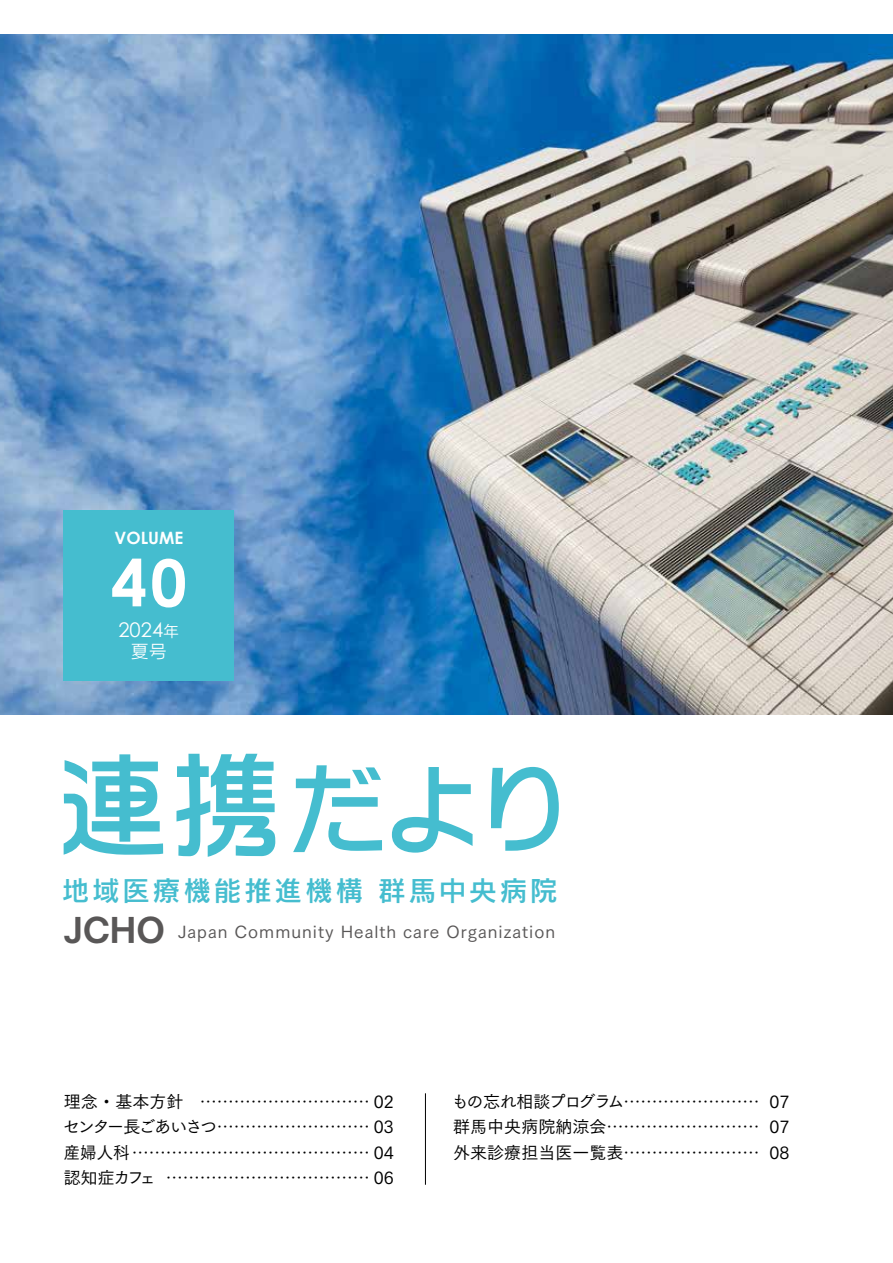
<style>
.page{position:relative;width:893px;height:1263px;background:#fff}
.page>*{position:absolute;margin:0;border:0;box-sizing:border-box;transform-origin:0 0}
.t1{font:105.3px "DFPOP Mix Std W5";color:#45bdcf}
.t2{font:700 64.8px "Century Gothic";color:#fff}
.t3{font:27.6px "Rodin Pro DB";letter-spacing:.1em;color:#45bdcf}
.t4{font:20.25px "Century Gothic";color:#fff}
.t5{font:18px "Rodin Pro M";color:#fff}
.t6{font:16.95px/25.5px "Tsuku Go Pro M";color:#000;text-align:justify}
.t7{font:16.95px "Tsuku Go Pro M";letter-spacing:.06em;color:#595757}
.t8{font:700 16.95px "Century Gothic";color:#fff}
.s1{font-family:"Rodin Pro M";font-size:15.9px}
.s2{font-size:118.5px}
.s3{font-family:"Tsuku Go Pro E";font-size:32.7px}
</style>
<div class="page">
<img style="left:0;top:34px;width:893px;height:680px">
<hr style="left:425px;top:1093px;width:1px;height:92px;background:#000">
<div style="left:64px;top:510px;width:170px;height:170px;background:#45bdcf"></div>
<p class="t8" style="left:114px;top:525px;width:70px">VOLUME</p>
<h2 class="t2" style="left:111px;top:534px;width:77px">40</h2>
<p class="t4" style="left:118px;top:616px;width:62px">2024<span class="s1">年</span></p>
<p class="t5" style="left:131px;top:639px;width:38px">夏号</p>
<h1 class="t1" style="left:54px;top:751px;width:525px"><span class="s2">連携</span>だより</h1>
<h3 class="t3" style="left:62px;top:872px;width:497px">地域医療機能推進機構 群馬中央病院</h3>
<p class="t7" style="left:64px;top:917px;width:493px"><span class="s3">JCHO</span> Japan Community Health care Organization</p>
<p class="t6" style="left:63px;top:1087px;width:332px">理念・基本方針 ………………………… 02センター長ごあいさつ……………………… 03産婦人科…………………………………… 04認知症カフェ ……………………………… 06</p>
<p class="t6" style="left:452px;top:1087px;width:339px">もの忘れ相談プログラム…………………… 07群馬中央病院納涼会……………………… 07外来診療担当医一覧表…………………… 08</p>
</div>
